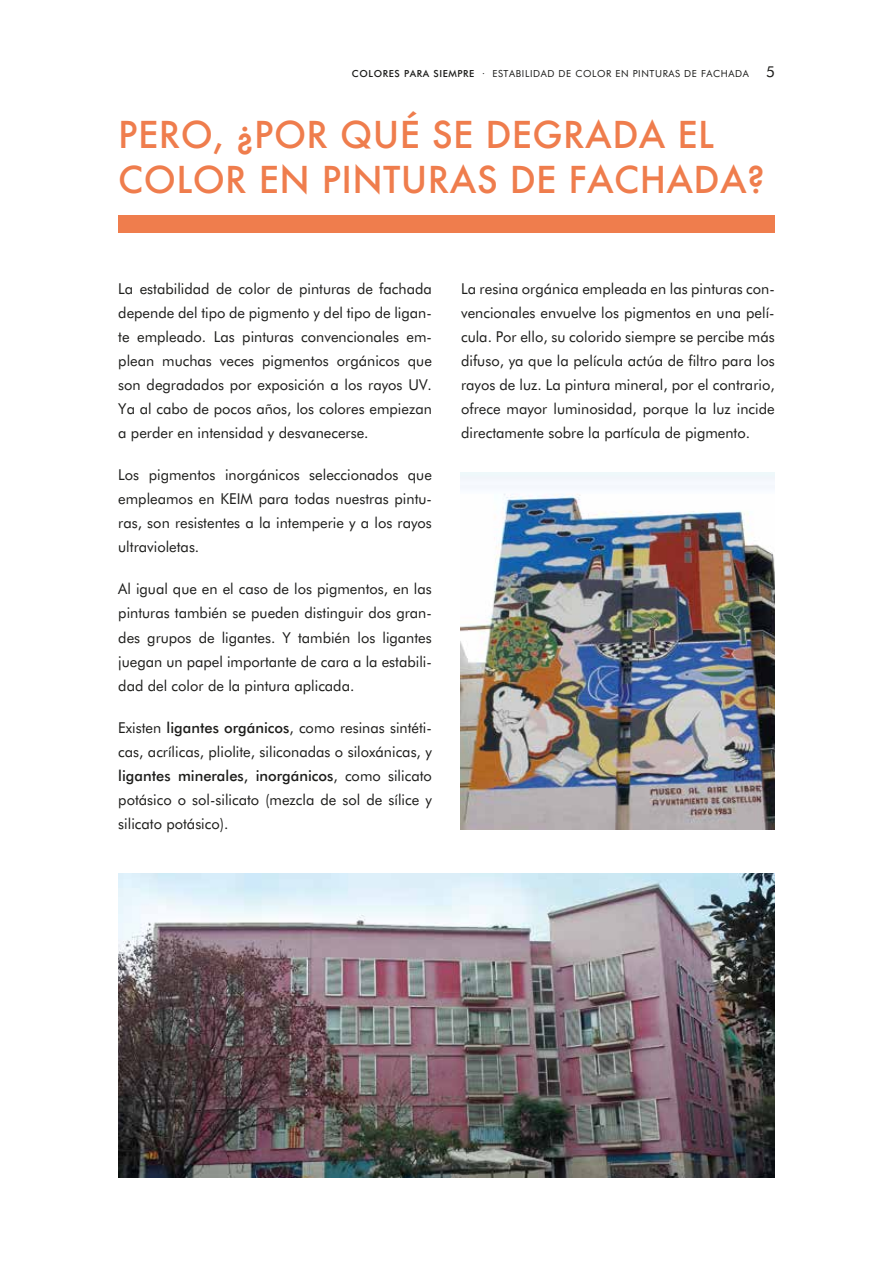
<style>
.page{position:relative;width:893px;height:1263px;background:#fff}
.page>*{position:absolute;margin:0;border:0;box-sizing:border-box;transform-origin:0 0}
.t1{font:500 36px/45px "Futura";letter-spacing:.01em;color:#ef7d4d}
.t2{font:15px/24px "Futura BT";color:#1d1d1b;text-align:justify}
.t3{font:9.75px "Futura BT";letter-spacing:.06em;color:#1d1d1b}
.s1{font-weight:500}
.s2{font-size:15px}
</style>
<div class="page">
<div style="left:118px;top:215px;width:657px;height:18px;background:#ef7d4d"></div>
<img style="left:118px;top:874px;width:657px;height:304px">
<img style="left:461px;top:473px;width:314px;height:357px">
<p class="t3" style="left:352px;top:68px;width:424px"><span class="s1">COLORES PARA SIEMPRE</span> · ESTABILIDAD DE COLOR EN PINTURAS DE FACHADA <span class="s2">5</span></p>
<h1 class="t1" style="left:118px;top:112px;width:648px">PERO, ¿POR QUÉ SE DEGRADA EL<br>COLOR EN PINTURAS DE FACHADA?</h1>
<p class="t2" style="left:118px;top:277px;width:315px">La estabilidad de color de pinturas de fachada depende del tipo de pigmento y del tipo de ligan&shy;te empleado. Las pinturas convencionales em&shy;plean muchas veces pigmentos orgánicos que son degradados por exposición a los rayos UV.<br>Ya al cabo de pocos años, los colores empiezan a perder en intensidad y desvanecerse.</p>
<p class="t2" style="left:118px;top:463px;width:315px">Los pigmentos inorgánicos seleccionados que empleamos en KEIM para todas nuestras pintu&shy;ras, son resistentes a la intemperie y a los rayos ultravioletas.</p>
<p class="t2" style="left:118px;top:577px;width:315px">Al igual que en el caso de los pigmentos, en las pinturas también se pueden distinguir dos gran&shy;des grupos de ligantes. Y también los ligantes juegan un papel importante de cara a la estabili&shy;dad del color de la pintura aplicada.</p>
<p class="t2" style="left:118px;top:715px;width:315px">Existen <span class="s1">ligantes orgánicos</span>, como resinas sintéti&shy;cas, acrílicas, pliolite, siliconadas o siloxánicas, y <span class="s1">ligantes minerales, inorgánicos</span>, como silicato potásico o sol-silicato (mezcla de sol de sílice y silicato potásico).</p>
<p class="t2" style="left:461px;top:277px;width:315px">La resina orgánica empleada en las pinturas con&shy;vencionales envuelve los pigmentos en una pelí&shy;cula. Por ello, su colorido siempre se percibe más difuso, ya que la película actúa de filtro para los rayos de luz. La pintura mineral, por el contrario, ofrece mayor luminosidad, porque la luz incide directamente sobre la partícula de pigmento.</p>
</div>
